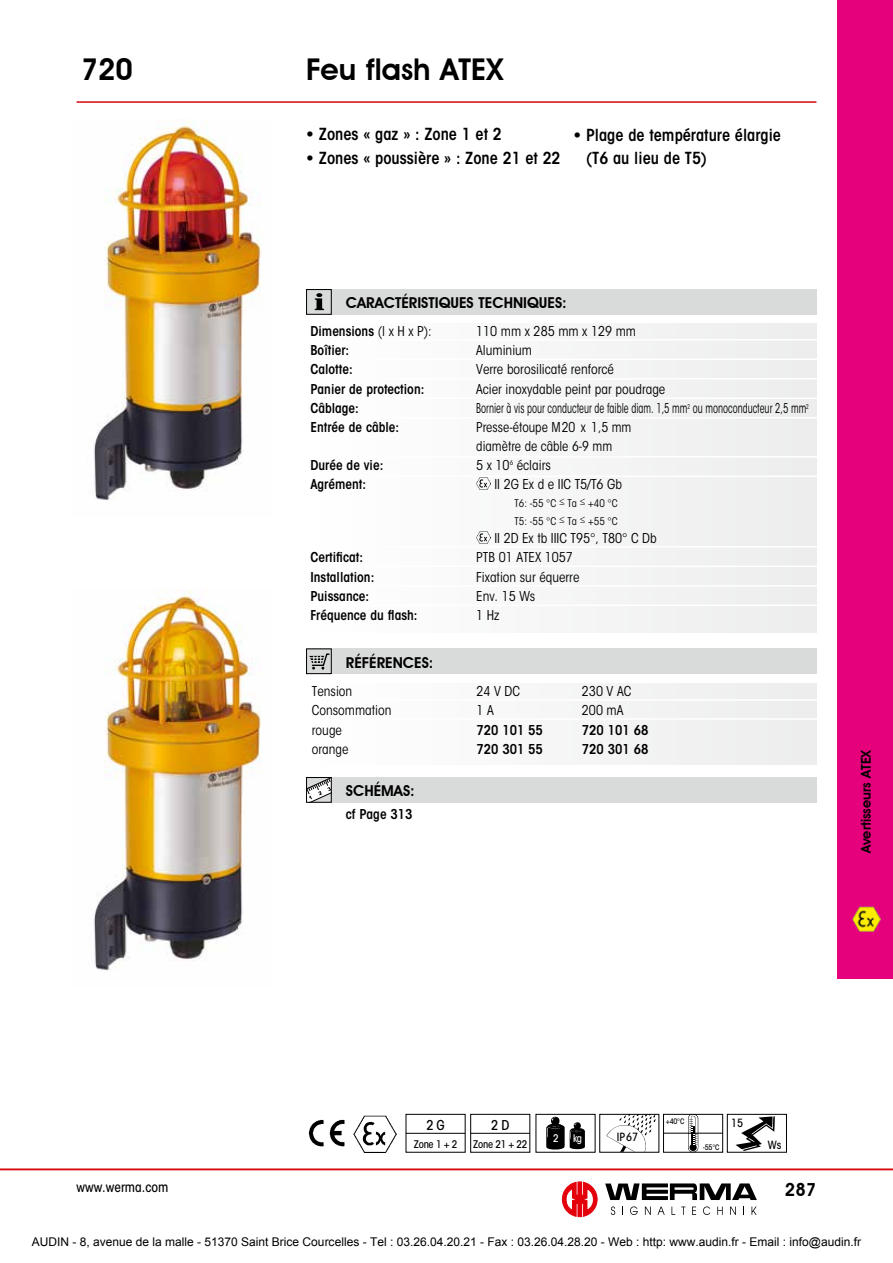
<style>
.page{position:relative;width:893px;height:1263px;background:#fff}
.page>*{position:absolute;margin:0;border:0;box-sizing:border-box;transform-origin:0 0}
.t1{font:600 30px "Avant Garde IT Cby BT";color:#000}
.t2{font:600 18px "Avant Garde IT Cby BT";color:#000}
.t3{font:600 condensed 16.5px/22.5px "ITC Avant Garde Std";color:#000}
.t4{font:600 15px "Avant Garde IT Cby BT";color:#000}
.t5{font:condensed 13.5px/19.2px "ITC Avant Garde Std";color:#000}
.t6{font:600 condensed 13.5px "ITC Avant Garde Std";color:#000}
.t7{font:condensed 13.5px "ITC Avant Garde Std";color:#000;scale:.75 1}
.t8{font:500 condensed 13.5px "ITC Avant Garde Std";color:#000}
.t9{font:600 13.5px "Avant Garde IT Cby BT";color:#000}
.t10{font:12px "Arial";color:#000}
.t11{font:500 condensed 11.25px "ITC Avant Garde Std";color:#000}
.t12{font:condensed 10.5px/18px "ITC Avant Garde Std";color:#000}
.t13{font:500 condensed 10.5px "ITC Avant Garde Std";letter-spacing:-.025em;color:#000}
.t14{font:500 condensed 10.5px "ITC Avant Garde Std";color:#fff}
.t15{font:500 condensed 7.5px "ITC Avant Garde Std";color:#000}
.s1{font-weight:400}
</style>
<div class="page">
<svg style="left:562px;top:1182px;width:35px;height:35px"></svg>
<svg style="left:611px;top:1206px;width:4px;height:9px"></svg>
<svg style="left:630px;top:1206px;width:8px;height:9px"></svg>
<svg style="left:645px;top:1206px;width:6px;height:9px"></svg>
<svg style="left:657px;top:1206px;width:8px;height:9px"></svg>
<svg style="left:671px;top:1206px;width:4px;height:9px"></svg>
<svg style="left:681px;top:1206px;width:4px;height:9px"></svg>
<svg style="left:692px;top:1206px;width:4px;height:9px"></svg>
<svg style="left:703px;top:1206px;width:7px;height:9px"></svg>
<svg style="left:717px;top:1206px;width:6px;height:9px"></svg>
<svg style="left:730px;top:1206px;width:6px;height:9px"></svg>
<svg style="left:751px;top:1206px;width:6px;height:9px"></svg>
<svg style="left:605px;top:1183px;width:152px;height:17px"></svg>
<img style="left:94px;top:120px;width:168px;height:380px">
<img style="left:93px;top:590px;width:169px;height:380px">
<div style="left:306px;top:323px;width:510px;height:310px;background:#f6f6f6"></div>
<hr style="left:298px;top:339px;width:527px;height:2px;background:#fff">
<hr style="left:298px;top:359px;width:527px;height:1px;background:#fff">
<hr style="left:298px;top:378px;width:527px;height:2px;background:#fff">
<hr style="left:298px;top:398px;width:527px;height:1px;background:#fff">
<hr style="left:298px;top:417px;width:527px;height:2px;background:#fff">
<hr style="left:298px;top:456px;width:527px;height:2px;background:#fff">
<hr style="left:298px;top:476px;width:527px;height:1px;background:#fff">
<hr style="left:298px;top:546px;width:527px;height:2px;background:#fff">
<hr style="left:298px;top:566px;width:527px;height:1px;background:#fff">
<hr style="left:298px;top:585px;width:527px;height:2px;background:#fff">
<hr style="left:298px;top:605px;width:527px;height:1px;background:#fff">
<div style="left:306px;top:683px;width:510px;height:81px;background:#f6f6f6"></div>
<hr style="left:298px;top:699px;width:527px;height:2px;background:#fff">
<hr style="left:298px;top:718px;width:527px;height:2px;background:#fff">
<img style="left:308px;top:1119px;width:37px;height:28px">
<img style="left:353px;top:1115px;width:43px;height:37px">
<svg style="left:607px;top:1116px;width:49px;height:34px"></svg>
<div style="left:600px;top:1114px;width:59px;height:38px;border:1px solid #000"></div>
<svg style="left:546px;top:1116px;width:39px;height:34px"></svg>
<div style="left:536px;top:1114px;width:59px;height:38px;border:1px solid #000"></div>
<svg style="left:688px;top:1116px;width:10px;height:34px"></svg>
<hr style="left:663px;top:1133px;width:60px;height:1px;background:#000">
<div style="left:663px;top:1114px;width:60px;height:38px;border:1px solid #000"></div>
<svg style="left:736px;top:1116px;width:39px;height:34px"></svg>
<div style="left:727px;top:1114px;width:60px;height:38px;border:1px solid #000"></div>
<hr style="left:0;top:1169px;width:893px;height:1px;background:#d7070f">
<div style="left:406px;top:1114px;width:59px;height:38px;background:#fff;border:1px solid #000"></div>
<hr style="left:406px;top:1133px;width:59px;height:1px;background:#000">
<div style="left:470px;top:1114px;width:60px;height:38px;background:#fff;border:1px solid #000"></div>
<hr style="left:470px;top:1133px;width:60px;height:1px;background:#000">
<hr style="left:77px;top:101px;width:739px;height:2px;background:#d7070f">
<div style="left:306px;top:289px;width:510px;height:26px;background:#d9dada"></div>
<svg style="left:315px;top:293px;width:9px;height:17px"></svg>
<div style="left:306px;top:289px;width:26px;height:26px;border:1px solid #000"></div>
<div style="left:306px;top:648px;width:510px;height:26px;background:#d9dada"></div>
<svg style="left:309px;top:653px;width:21px;height:16px"></svg>
<div style="left:306px;top:648px;width:26px;height:26px;border:1px solid #000"></div>
<div style="left:306px;top:777px;width:510px;height:26px;background:#d9dada"></div>
<svg style="left:308px;top:779px;width:22px;height:22px"></svg>
<div style="left:306px;top:777px;width:26px;height:26px;border:1px solid #000"></div>
<div style="left:838px;top:0;width:55px;height:978px;background:#e5007c"></div>
<img style="left:852px;top:907px;width:29px;height:25px">
<svg style="left:477px;top:478px;width:13px;height:11px"></svg>
<svg style="left:477px;top:532px;width:13px;height:11px"></svg>
<h1 class="t1" style="left:81px;top:51px;width:54px">720</h1>
<p class="t8" style="left:77px;top:1179px;width:93px">www.werma.com</p>
<h1 class="t1" style="left:306px;top:51px;width:199px">FEU FLASH ATEX</h1>
<p class="t3" style="left:306px;top:122px;width:197px">• Zones « gaz » : Zone 1 et 2</p>
<p class="t3" style="left:306px;top:147px;width:256px">• Zones « poussière » : Zone 21 et 22</p>
<p class="t3" style="left:586px;top:124px;width:196px;text-indent:-13px">• Plage de température élargie (T6 au lieu de T5)</p>
<p class="t4" style="left:346px;top:294px;width:222px">CARACTÉRISTIQUES TECHNIQUES:</p>
<p class="t6" style="left:310px;top:323px;width:123px">Dimensions <span class="s1">(l x H x P):</span></p>
<p class="t5" style="left:476px;top:322px;width:161px">110 mm x 285 mm x 129 mm</p>
<p class="t6" style="left:310px;top:342px;width:40px">Boîtier:</p>
<p class="t5" style="left:476px;top:341px;width:57px">Aluminium</p>
<p class="t6" style="left:310px;top:361px;width:44px">Calotte:</p>
<p class="t5" style="left:476px;top:360px;width:139px">Verre borosilicaté renforcé</p>
<p class="t6" style="left:310px;top:380px;width:115px">Panier de protection:</p>
<p class="t5" style="left:476px;top:379px;width:191px">Acier inoxydable peint par poudrage</p>
<p class="t6" style="left:310px;top:399px;width:50px">Câblage:</p>
<p class="t7" style="left:476px;top:400px;width:445px">Bornier à vis pour conducteur de faible diam. 1,5 mm<sup>2</sup> ou monoconducteur 2,5 mm<sup>2</sup></p>
<p class="t6" style="left:310px;top:418px;width:90px">Entrée de câble:</p>
<p class="t5" style="left:476px;top:417px;width:157px">Presse-étoupe M20 x 1,5 mm diamètre de câble 6-9 mm</p>
<p class="t6" style="left:310px;top:457px;width:74px">Durée de vie:</p>
<p class="t5" style="left:476px;top:456px;width:76px">5 x 10<sup>6</sup> éclairs</p>
<p class="t6" style="left:310px;top:476px;width:57px">Agrément:</p>
<p class="t5" style="left:494px;top:475px;width:129px">II 2G Ex d e IIC T5/T6 Gb</p>
<p class="t12" style="left:514px;top:494px;width:105px">T6: -55 °C ≤ Ta ≤ +40 °C<br>T5: -55 °C ≤ Ta ≤ +55 °C</p>
<p class="t5" style="left:494px;top:529px;width:164px">II 2D Ex tb IIIC T95°, T80° C Db</p>
<p class="t6" style="left:310px;top:549px;width:54px">Certificat:</p>
<p class="t5" style="left:476px;top:548px;width:98px">PTB 01 ATEX 1057</p>
<p class="t6" style="left:310px;top:568px;width:65px">Installation:</p>
<p class="t5" style="left:476px;top:567px;width:105px">Fixation sur équerre</p>
<p class="t6" style="left:310px;top:587px;width:60px">Puissance:</p>
<p class="t5" style="left:476px;top:586px;width:61px">Env. 15 Ws</p>
<p class="t6" style="left:310px;top:606px;width:109px">Fréquence du flash:</p>
<p class="t5" style="left:476px;top:605px;width:25px">1 Hz</p>
<p class="t4" style="left:346px;top:654px;width:89px">RÉFÉRENCES:</p>
<p class="t5" style="left:312px;top:682px;width:42px">Tension</p>
<p class="t5" style="left:477px;top:682px;width:45px">24 V DC</p>
<p class="t5" style="left:582px;top:682px;width:51px">230 V AC</p>
<p class="t5" style="left:312px;top:701px;width:81px">Consommation</p>
<p class="t5" style="left:477px;top:701px;width:19px">1 A</p>
<p class="t5" style="left:582px;top:701px;width:43px">200 mA</p>
<p class="t5" style="left:312px;top:720px;width:32px">rouge</p>
<p class="t6" style="left:477px;top:721px;width:68px">720 101 55</p>
<p class="t6" style="left:582px;top:721px;width:68px">720 101 68</p>
<p class="t5" style="left:312px;top:739px;width:38px">orange</p>
<p class="t6" style="left:477px;top:740px;width:68px">720 301 55</p>
<p class="t6" style="left:582px;top:740px;width:68px">720 301 68</p>
<p class="t4" style="left:346px;top:781px;width:46px">SCHÉMAS</p>
<p class="t4" style="left:410px;top:781px;width:6px">:</p>
<p class="t6" style="left:346px;top:806px;width:68px">cf Page 313</p>
<p class="t9" style="left:858px;top:853px;width:105px;rotate:-90deg">AVERTISSEURS ATEX</p>
<p class="t8" style="left:426px;top:1117px;width:20px">2 G</p>
<p class="t13" style="left:414px;top:1138px;width:45px">Zone 1 + 2</p>
<p class="t8" style="left:491px;top:1117px;width:20px">2 D</p>
<p class="t13" style="left:473px;top:1138px;width:56px">Zone 21 + 22</p>
<p class="t14" style="left:553px;top:1132px;width:7px">2</p>
<p class="t14" style="left:573px;top:1132px;width:10px">kg</p>
<p class="t11" style="left:617px;top:1130px;width:23px">IP 67</p>
<p class="t15" style="left:666px;top:1116px;width:20px">+40°C</p>
<p class="t15" style="left:703px;top:1142px;width:18px">-55°C</p>
<p class="t11" style="left:731px;top:1116px;width:13px">15</p>
<p class="t11" style="left:768px;top:1138px;width:15px">Ws</p>
<h2 class="t2" style="left:785px;top:1179px;width:33px">287</h2>
<p class="t10" style="left:32px;top:1234px;width:831px">AUDIN - 8, avenue de la malle - 51370 Saint Brice Courcelles - Tel : 03.26.04.20.21 - Fax : 03.26.04.28.20 - Web : http: www.audin.fr - Email : info@audin.fr</p>
</div>
